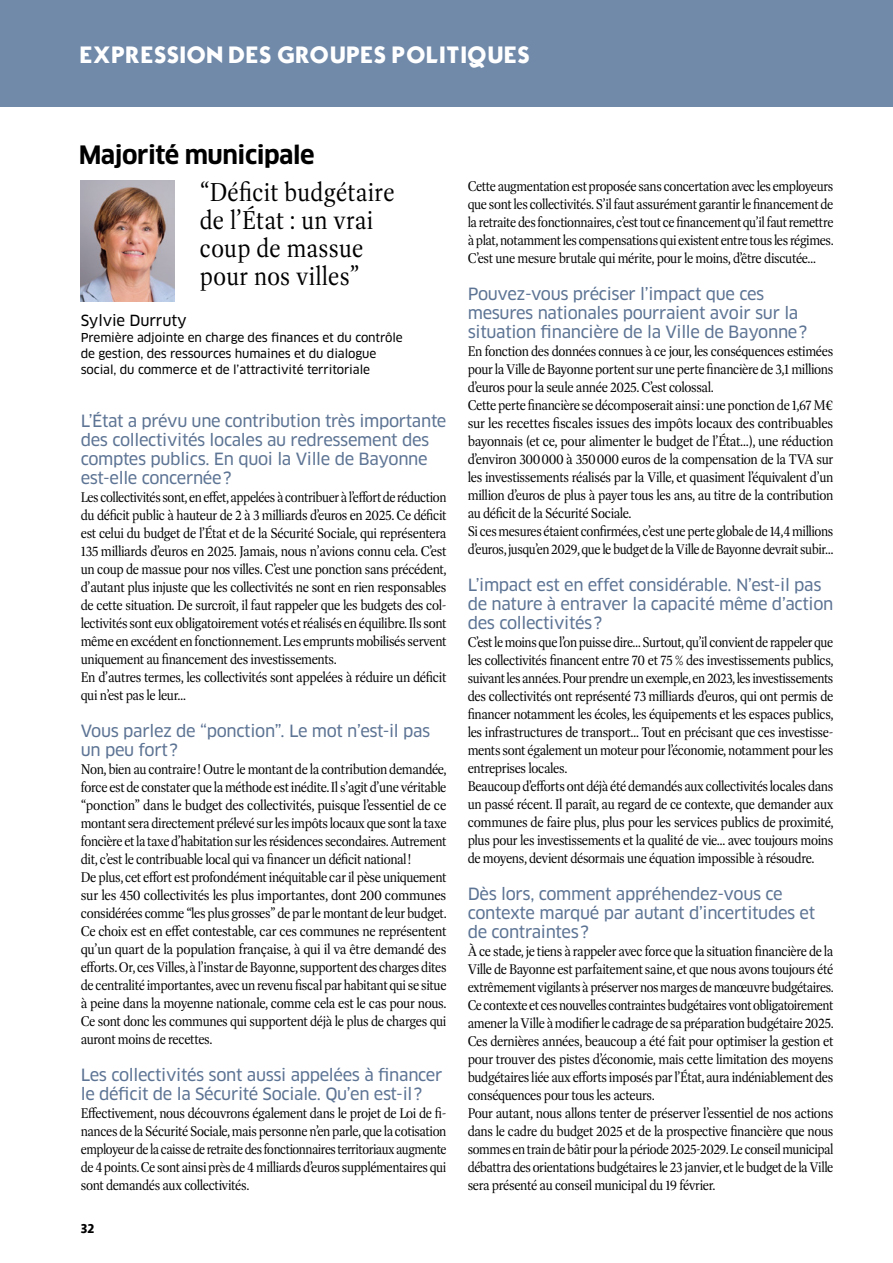
<style>
.page{position:relative;width:893px;height:1263px;background:#fff}
.page>*{position:absolute;margin:0;border:0;box-sizing:border-box;transform-origin:0 0}
.t1{font:26.25px/28px "Dashiell Bright";letter-spacing:.01em;color:#000;scale:.9 1}
.t2{font:700 24.75px "Clan OT";letter-spacing:-.02em;color:#000}
.t3{font:24px "Typo Graphica";letter-spacing:.08em;color:#fff}
.t4{font:16.5px/19px "Clan OT News";letter-spacing:-.02em;color:#5d7494}
.t5{font:15px "Clan OT News";letter-spacing:-.01em;color:#000}
.t6{font:14.25px/18px "Dashiell Bright";letter-spacing:-.03em;color:#000;text-align:justify;scale:.92 1}
.t7{font:14.25px/18px "Dashiell Bright";letter-spacing:-.03em;color:#000;text-align:justify;scale:.9 1}
.t8{font:14.25px/18px "Dashiell Bright";letter-spacing:-.03em;color:#000;text-align:justify;scale:.93 1}
.t9{font:14.25px/18px "Dashiell Bright";letter-spacing:-.03em;color:#000;text-align:justify;scale:.91 1}
.t10{font:700 13.5px "Seravek";color:#000}
.t11{font:12px/15.8px "Clan OT News";letter-spacing:-.01em;color:#000}
</style>
<div class="page">
<div style="left:0;top:0;width:893px;height:106px;background:#718aaa"></div>
<img style="left:81px;top:181px;width:93px;height:121px">
<p class="t3" style="left:81px;top:39px;width:450px">EXPRESSION DES GROUPES POLITIQUES</p>
<p class="t2" style="left:79px;top:141px;width:237px">Majorité municipale</p>
<p class="t1" style="left:200px;top:178px;width:218px">“Déficit budgétaire de l’État : un vrai coup de massue pour nos villes”</p>
<p class="t5" style="left:81px;top:312px;width:107px">Sylvie Durruty</p>
<p class="t11" style="left:81px;top:330px;width:324px">Première adjointe en charge des finances et du contrôle de gestion, des ressources humaines et du dialogue social, du commerce et de l’attractivité territoriale</p>
<p class="t4" style="left:81px;top:411px;width:367px">L’État a prévu une contribution très importante des collectivités locales au redressement des comptes publics. En quoi la Ville de Bayonne est-elle concernée?</p>
<p class="t7" style="left:81px;top:488px;width:408px">Les collectivités sont, en effet, appelées à contribuer à l’effort de réduction du déficit public à hauteur de 2 à 3 milliards d’euros en 2025. Ce déficit est celui du budget de l’État et de la Sécurité Sociale, qui représentera 135 milliards d’euros en 2025. Jamais, nous n’avions connu cela. C’est un coup de massue pour nos villes. C’est une ponction sans précédent, d’autant plus injuste que les collectivités ne sont en rien responsables de cette situation. De surcroît, il faut rappeler que les budgets des col&shy;lectivités sont eux obligatoirement votés et réalisés en équilibre. Ils sont même en excédent en fonctionnement. Les emprunts mobilisés servent uniquement au financement des investissements.</p>
<p class="t8" style="left:81px;top:668px;width:395px">En d’autres termes, les collectivités sont appelées à réduire un déficit qui n’est pas le leur…</p>
<p class="t4" style="left:81px;top:722px;width:351px">Vous parlez de “ponction”. Le mot n’est-il pas un peu fort?</p>
<p class="t6" style="left:81px;top:761px;width:399px">Non, bien au contraire! Outre le montant de la contribution demandée, force est de constater que la méthode est inédite. Il s’agit d’une véritable “ponction” dans le budget des collectivités, puisque l’essentiel de ce montant sera directement prélevé sur les impôts locaux que sont la taxe foncière et la taxe d’habitation sur les résidences secondaires. Autrement dit, c’est le contribuable local qui va financer un déficit national!</p>
<p class="t6" style="left:81px;top:869px;width:399px">De plus, cet effort est profondément inéquitable car il pèse uniquement sur les 450 collectivités les plus importantes, dont 200 communes considérées comme “les plus grosses” de par le montant de leur budget.</p>
<p class="t8" style="left:81px;top:923px;width:395px">Ce choix est en effet contestable, car ces communes ne représentent qu’un quart de la population française, à qui il va être demandé des efforts. Or, ces Villes, à l’instar de Bayonne, supportent des charges dites de centralité importantes, avec un revenu fiscal par habitant qui se situe à peine dans la moyenne nationale, comme cela est le cas pour nous.<br>Ce sont donc les communes qui supportent déjà le plus de charges qui auront moins de recettes.</p>
<p class="t4" style="left:81px;top:1066px;width:363px">Les collectivités sont aussi appelées à financer le déficit de la Sécurité Sociale. Qu’en est-il?</p>
<p class="t6" style="left:81px;top:1105px;width:399px">Effectivement, nous découvrons également dans le projet de Loi de fi&shy;nances de la Sécurité Sociale, mais personne n’en parle, que la cotisation employeur de la caisse de retraite des fonctionnaires territoriaux augmente de 4 points. Ce sont ainsi près de 4 milliards d’euros supplémentaires qui sont demandés aux collectivités.</p>
<p class="t10" style="left:81px;top:1218px;width:15px">32</p>
<p class="t9" style="left:468px;top:177px;width:404px">Cette augmentation est proposée sans concertation avec les employeurs que sont les collectivités. S’il faut assurément garantir le financement de la retraite des fonctionnaires, c’est tout ce financement qu’il faut remettre à plat, notamment les compensations qui existent entre tous les régimes.<br>C’est une mesure brutale qui mérite, pour le moins, d’être discutée…</p>
<p class="t4" style="left:468px;top:284px;width:341px">Pouvez-vous préciser l’impact que ces mesures nationales pourraient avoir sur la situation financière de la Ville de Bayonne?</p>
<p class="t6" style="left:468px;top:342px;width:399px">En fonction des données connues à ce jour, les conséquences estimées pour la Ville de Bayonne portent sur une perte financière de 3,1 millions d’euros pour la seule année 2025. C’est colossal.</p>
<p class="t6" style="left:468px;top:396px;width:399px">Cette perte financière se décomposerait ainsi: une ponction de 1,67 M€ sur les recettes fiscales issues des impôts locaux des contribuables bayonnais (et ce, pour alimenter le budget de l’État…), une réduction d’environ 300000 à 350000 euros de la compensation de la TVA sur les investissements réalisés par la Ville, et quasiment l’équivalent d’un million d’euros de plus à payer tous les ans, au titre de la contribution au déficit de la Sécurité Sociale.</p>
<p class="t9" style="left:468px;top:522px;width:404px">Si ces mesures étaient confirmées, c’est une perte globale de 14,4 millions d’euros, jusqu’en 2029, que le budget de la Ville de Bayonne devrait subir…</p>
<p class="t4" style="left:468px;top:575px;width:367px">L’impact est en effet considérable. N’est-il pas de nature à entraver la capacité même d’action des collectivités?</p>
<p class="t7" style="left:468px;top:633px;width:408px">C’est le moins que l’on puisse dire… Surtout, qu’il convient de rappeler que les collectivités financent entre 70 et 75 % des investissements publics, suivant les années. Pour prendre un exemple, en 2023, les investissements des collectivités ont représenté 73 milliards d’euros, qui ont permis de financer notamment les écoles, les équipements et les espaces publics, les infrastructures de transport… Tout en précisant que ces investisse&shy;ments sont également un moteur pour l’économie, notamment pour les entreprises locales.</p>
<p class="t6" style="left:468px;top:777px;width:399px">Beaucoup d’efforts ont déjà été demandés aux collectivités locales dans un passé récent. Il paraît, au regard de ce contexte, que demander aux communes de faire plus, plus pour les services publics de proximité, plus pour les investissements et la qualité de vie… avec toujours moins de moyens, devient désormais une équation impossible à résoudre.</p>
<p class="t4" style="left:468px;top:884px;width:349px">Dès lors, comment appréhendez-vous ce contexte marqué par autant d’incertitudes et de contraintes?</p>
<p class="t6" style="left:468px;top:942px;width:399px">À ce stade, je tiens à rappeler avec force que la situation financière de la Ville de Bayonne est parfaitement saine, et que nous avons toujours été extrêmement vigilants à préserver nos marges de manœuvre budgétaires.</p>
<p class="t7" style="left:468px;top:996px;width:408px">Ce contexte et ces nouvelles contraintes budgétaires vont obligatoirement amener la Ville à modifier le cadrage de sa préparation budgétaire 2025.<br>Ces dernières années, beaucoup a été fait pour optimiser la gestion et pour trouver des pistes d’économie, mais cette limitation des moyens budgétaires liée aux efforts imposés par l’État, aura indéniablement des conséquences pour tous les acteurs.</p>
<p class="t8" style="left:468px;top:1104px;width:395px">Pour autant, nous allons tenter de préserver l’essentiel de nos actions dans le cadre du budget 2025 et de la prospective financière que nous sommes en train de bâtir pour la période 2025-2029. Le conseil municipal débattra des orientations budgétaires le 23 janvier, et le budget de la Ville sera présenté au conseil municipal du 19 février.</p>
</div>
